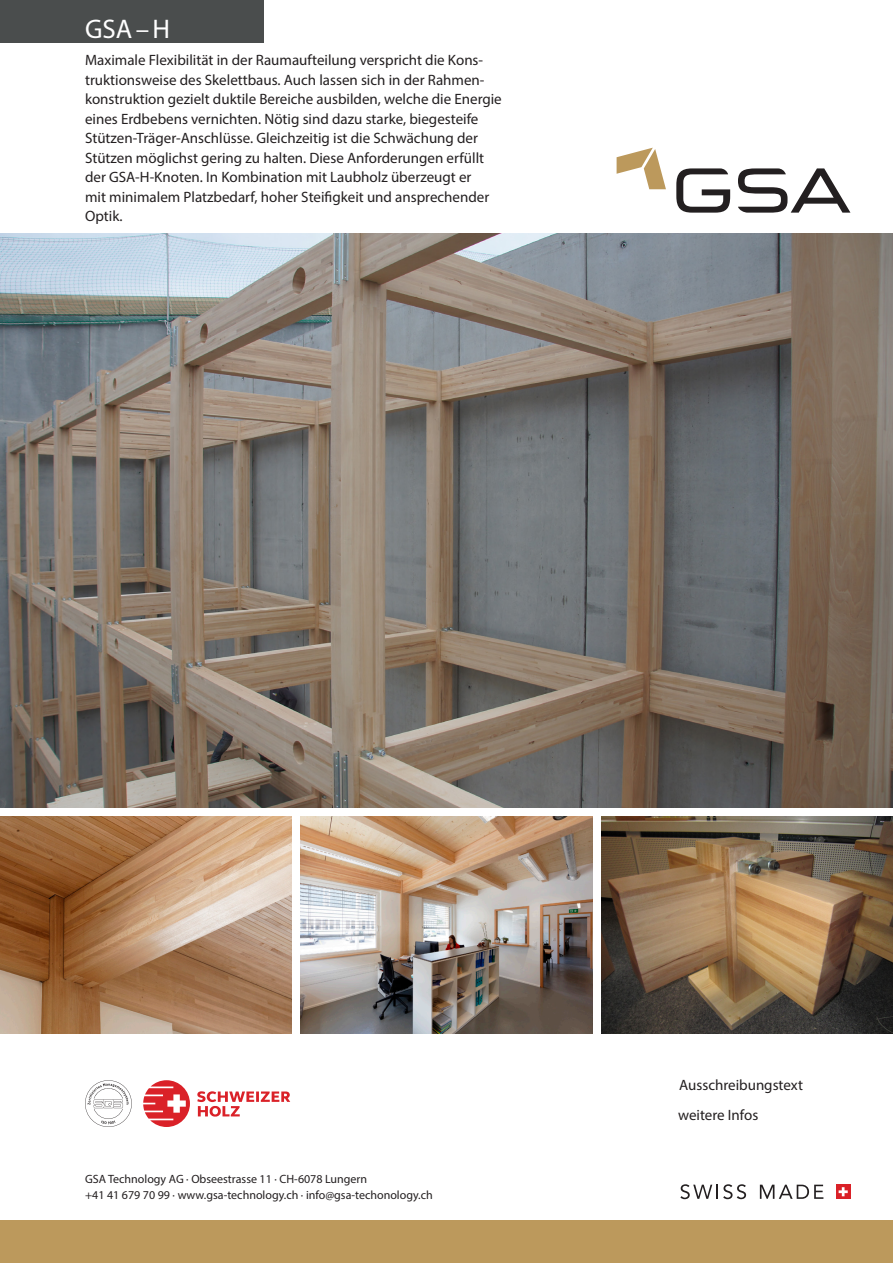
<style>
.page{position:relative;width:893px;height:1263px;background:#fff}
.page>*{position:absolute;margin:0;border:0;box-sizing:border-box;transform-origin:0 0}
.t1{font:27px "Myriad Pro";color:#fff}
.t2{font:15px/19.5px "Myriad Pro";color:#231f20}
.t3{font:12px "Myriad Pro";color:#231f20}
</style>
<div class="page">
<svg style="left:676px;top:168px;width:54px;height:45px"></svg>
<svg style="left:738px;top:168px;width:112px;height:45px"></svg>
<svg style="left:617px;top:148px;width:49px;height:41px"></svg>
<div style="left:0;top:0;width:264px;height:43px;background:#4a4d4d"></div>
<img style="left:0;top:234px;width:893px;height:574px">
<img style="left:0;top:816px;width:292px;height:217px">
<img style="left:601px;top:816px;width:292px;height:217px">
<img style="left:300px;top:816px;width:292px;height:217px">
<svg style="left:680px;top:1184px;width:66px;height:15px"></svg>
<svg style="left:760px;top:1185px;width:63px;height:14px"></svg>
<div style="left:836px;top:1184px;width:14px;height:15px;background:#da2128"></div>
<svg style="left:839px;top:1187px;width:9px;height:9px"></svg>
<svg style="left:143px;top:1080px;width:147px;height:47px"></svg>
<svg style="left:85px;top:1080px;width:47px;height:47px"></svg>
<div style="left:0;top:1220px;width:893px;height:43px;background:#bc995c"></div>
<p class="t1" style="left:85px;top:13px;width:87px">GSA–H</p>
<p class="t2" style="left:85px;top:50px;width:418px">Maximale Flexibilität in der Raumaufteilung verspricht die Kons&shy;truktionsweise des Skelettbaus. Auch lassen sich in der Rahmen&shy;konstruktion gezielt duktile Bereiche ausbilden, welche die Energie eines Erdbebens vernichten. Nötig sind dazu starke, biegesteife Stützen-Träger-Anschlüsse. Gleichzeitig ist die Schwächung der Stützen möglichst gering zu halten. Diese Anforderungen erfüllt der GSA-H-Knoten. In Kombination mit Laubholz überzeugt er<br>mit minimalem Platzbedarf, hoher Steifigkeit und ansprechender Optik.</p>
<p class="t3" style="left:85px;top:1171px;width:284px">GSA Technology AG · Obseestrasse 11 · CH-6078 Lungern</p>
<p class="t3" style="left:85px;top:1188px;width:349px">+41 41 679 70 99 · www.gsa-technology.ch · info@gsa-techonology.ch</p>
<p class="t2" style="left:679px;top:1075px;width:125px">Ausschreibungstext</p>
<p class="t2" style="left:678px;top:1104px;width:82px">weitere Infos</p>
</div>
